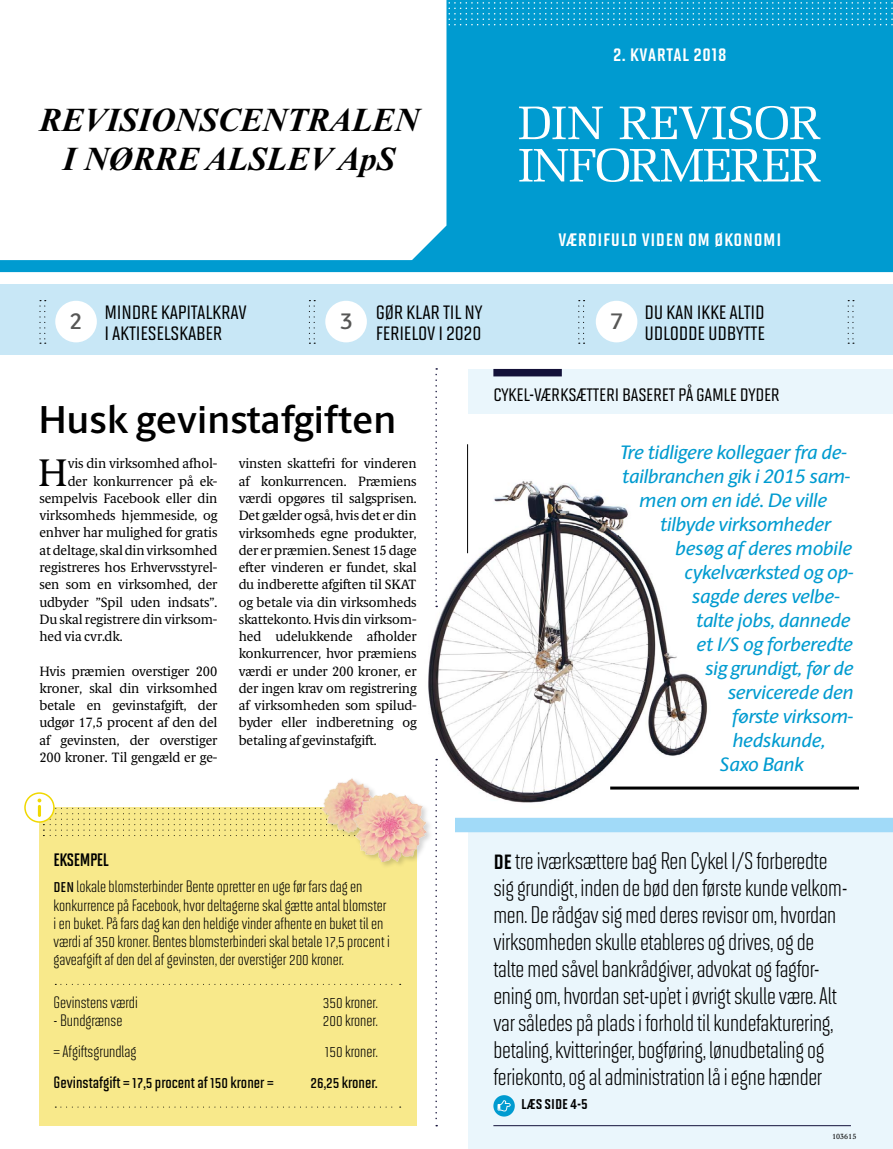
<style>
.page{position:relative;width:893px;height:1149px;background:#fff}
.page>*{position:absolute;margin:0;border:0;box-sizing:border-box;transform-origin:0 0}
.t1{font:600 39px "Berling Sans";color:#000}
.t2{font:38.55px "Berling Serif Text";color:#000}
.t3{font:italic 700 33.45px/39.5px "Times New Roman";color:#000;text-align:center}
.t4{font:24px/27px "Solano Gothic MVB";letter-spacing:-.01em;color:#000}
.t5{font:22.5px/21px "Solano Gothic MVB Md SC";letter-spacing:-.01em;color:#000}
.t6{font:600 22.5px "Berling Sans";color:#575756}
.t7{font:21px "Solano Gothic MVB Md SC";letter-spacing:-.01em;color:#000}
.t8{font:21px "Solano Gothic MVB Bd SC";letter-spacing:.03em;color:#fff}
.t9{font:italic 500 19.5px "Berling Sans";letter-spacing:-.01em;color:#009bd0}
.t10{font:18px "Solano Gothic MVB Bd Cap";letter-spacing:-.02em;color:#000}
.t11{font:16.5px/18px "Solano Gothic MVB";color:#000}
.t12{font:600 16.5px "Solano Gothic MVB";color:#000}
.t13{font:16.5px "Solano Gothic MVB Bd SC";color:#000}
.t14{font:13.5px/17.2px "Berling Serif Text";letter-spacing:-.01em;color:#000;text-align:justify}
.t15{font:7.5px "Berling Serif Text";color:#000}
.s1{font-family:"Solano Gothic MVB Sb SC"}
.s2{font-family:"Solano Gothic MVB Bd SC"}
</style>
<div class="page">
<div style="left:468px;top:369px;width:424px;height:779px;background:#eaf6fc"></div>
<div style="left:493px;top:369px;width:69px;height:7px;background:#131139"></div>
<div style="left:0;top:284px;width:892px;height:70px;background:#c8e7f6"></div>
<div style="left:55px;top:301px;width:42px;height:41px;background:#fff;border-radius:50%"></div>
<div style="left:325px;top:301px;width:42px;height:41px;background:#fff;border-radius:50%"></div>
<svg style="left:39px;top:300px;width:7px;height:43px"></svg>
<svg style="left:309px;top:300px;width:6px;height:43px"></svg>
<svg style="left:578px;top:300px;width:7px;height:43px"></svg>
<div style="left:596px;top:301px;width:41px;height:41px;background:#fff;border-radius:50%"></div>
<svg style="left:493px;top:1094px;width:22px;height:22px"></svg>
<svg style="left:497px;top:1099px;width:14px;height:12px"></svg>
<hr style="left:493px;top:1124px;width:358px;height:1px;background:#131139">
<svg style="left:848px;top:300px;width:6px;height:43px"></svg>
<div style="left:423px;top:415px;width:469px;height:409px;background:#fff"></div>
<img style="left:428px;top:461px;width:316px;height:342px">
<div style="left:455px;top:817px;width:437px;height:15px;background:#a1daf8"></div>
<hr style="left:610px;top:786px;width:249px;height:3px;background:#000">
<div style="left:39px;top:807px;width:378px;height:318px;background:#f8e98b"></div>
<svg style="left:55px;top:983px;width:346px;height:1px"></svg>
<svg style="left:55px;top:1106px;width:346px;height:1px"></svg>
<svg style="left:25px;top:792px;width:29px;height:29px"></svg>
<div style="left:24px;top:792px;width:31px;height:30px;border:2px solid #f0d800;border-radius:50%"></div>
<svg style="left:38px;top:798px;width:261px;height:33px"></svg>
<img style="left:303px;top:778px;width:51px;height:58px">
<img style="left:347px;top:780px;width:88px;height:86px">
<svg style="left:435px;top:758px;width:2px;height:367px"></svg>
<svg style="left:435px;top:368px;width:2px;height:239px"></svg>
<hr style="left:467px;top:444px;width:1px;height:109px;background:#000">
<div style="left:0;top:1px;width:892px;height:271px;background:#009bd0"></div>
<svg style="left:519px;top:148px;width:302px;height:34px"></svg>
<svg style="left:519px;top:106px;width:301px;height:33px"></svg>
<div style="left:0;top:1px;width:446px;height:272px;background:#fff"></div>
<div style="left:0;top:260px;width:892px;height:12px;background:#009bd0"></div>
<svg style="left:444px;top:1px;width:449px;height:24px"></svg>
<h3 class="t3" style="left:39px;top:100px;width:381px">REVISIONSCENTRALEN<br>I NØRRE ALSLEV ApS</h3>
<h3 class="t8" style="left:613px;top:42px;width:115px">2. KVARTAL 2018</h3>
<h3 class="t8" style="left:558px;top:227px;width:224px">VÆRDIFULD VIDEN OM ØKONOMI</h3>
<h3 class="t6" style="left:70px;top:307px;width:14px">2</h3>
<h3 class="t5" style="left:376px;top:300px;width:108px">GØR KLAR TIL NY<br>FERIELOV I 2020</h3>
<h3 class="t6" style="left:340px;top:307px;width:14px">3</h3>
<h3 class="t6" style="left:610px;top:307px;width:14px">7</h3>
<h3 class="t5" style="left:644px;top:300px;width:122px">DU KAN IKKE ALTID<br>UDLODDE UDBYTTE</h3>
<h3 class="t5" style="left:105px;top:300px;width:144px">MINDRE KAPITALKRAV<br>I AKTIESELSKABER</h3>
<h1 class="t1" style="left:39px;top:396px;width:359px">Husk gevinstafgiften</h1>
<h2 class="t2" style="left:38px;top:448px;width:32px">H</h2>
<p class="t14" style="left:68px;top:455px;width:151px">vis din virksomhed afhol-</p>
<p class="t14" style="left:239px;top:455px;width:180px">vinsten skattefri for vinderen af konkurrencen. Præmiens værdi opgøres til salgsprisen.<br>Det gælder også, hvis det er din virksomheds egne produkter, der er præmien. Senest 15 dage efter vinderen er fundet, skal du indberette afgiften til SKAT og betale via din virksomheds skattekonto. Hvis din virksom&shy;hed udelukkende afholder konkurrencer, hvor præmiens værdi er under 200 kroner, er der ingen krav om registrering af virksomheden som spilud&shy;byder eller indberetning og betaling af gevinstafgift.</p>
<p class="t14" style="left:68px;top:472px;width:151px">der konkurrencer på ek-</p>
<p class="t14" style="left:39px;top:489px;width:179px">sempelvis Facebook eller din</p>
<p class="t14" style="left:39px;top:506px;width:179px">virksomheds hjemmeside, og</p>
<p class="t14" style="left:39px;top:524px;width:179px">enhver har mulighed for gratis</p>
<p class="t14" style="left:39px;top:541px;width:179px">at deltage, skal din virksomhed</p>
<p class="t14" style="left:39px;top:558px;width:179px">registreres hos Erhvervsstyrel-</p>
<p class="t14" style="left:39px;top:575px;width:180px">sen som en virksomhed, der</p>
<p class="t14" style="left:39px;top:593px;width:179px">udbyder ”Spil uden indsats”.</p>
<p class="t14" style="left:39px;top:610px;width:179px">Du skal registrere din virksom-</p>
<p class="t14" style="left:39px;top:627px;width:85px">hed via cvr.dk.</p>
<p class="t14" style="left:39px;top:662px;width:179px">Hvis præmien overstiger 200 kroner, skal din virksomhed betale en gevinstafgift, der udgør 17,5 procent af den del af gevinsten, der overstiger 200 kroner. Til gengæld er ge-</p>
<h3 class="t10" style="left:54px;top:849px;width:57px">EKSEMPEL</h3>
<p class="t11" style="left:54px;top:877px;width:338px"><span class="s1">den</span> lokale blomsterbinder Bente opretter en uge før fars dag en konkurrence på Facebook, hvor deltagerne skal gætte antal blomster i en buket. På fars dag kan den heldige vinder afhente en buket til en værdi af 350 kroner. Bentes blomsterbinderi skal betale 17,5 procent i gaveafgift af den del af gevinsten, der overstiger 200 kroner.</p>
<p class="t11" style="left:54px;top:993px;width:86px">Gevinstens værdi</p>
<p class="t11" style="left:323px;top:993px;width:56px">350 kroner.</p>
<p class="t11" style="left:54px;top:1011px;width:70px">- Bundgrænse</p>
<p class="t11" style="left:323px;top:1011px;width:56px">200 kroner.</p>
<p class="t11" style="left:54px;top:1041px;width:84px">= Afgiftsgrundlag</p>
<p class="t11" style="left:325px;top:1041px;width:54px">150 kroner.</p>
<p class="t12" style="left:54px;top:1072px;width:222px">Gevinstafgift = 17,5 procent af 150 kroner =</p>
<p class="t12" style="left:311px;top:1072px;width:69px">26,25 kroner.</p>
<h3 class="t7" style="left:493px;top:382px;width:288px">CYKEL-VÆRKSÆTTERI BASERET PÅ GAMLE DYDER</h3>
<h3 class="t9" style="left:620px;top:440px;width:228px">Tre tidligere kollegaer fra de-</h3>
<h3 class="t9" style="left:622px;top:464px;width:230px">tailbranchen gik i 2015 sam-</h3>
<h3 class="t9" style="left:640px;top:488px;width:189px">men om en idé. De ville</h3>
<h3 class="t9" style="left:660px;top:512px;width:173px">tilbyde virksomheder</h3>
<h3 class="t9" style="left:676px;top:536px;width:178px">besøg af deres mobile</h3>
<h3 class="t9" style="left:685px;top:560px;width:170px">cykelværksted og op-</h3>
<h3 class="t9" style="left:692px;top:584px;width:149px">sagde deres velbe-</h3>
<h3 class="t9" style="left:696px;top:608px;width:156px">talte jobs, dannede</h3>
<h3 class="t9" style="left:697px;top:632px;width:158px">et I/S og forberedte</h3>
<h3 class="t9" style="left:706px;top:656px;width:150px">sig grundigt, før de</h3>
<h3 class="t9" style="left:728px;top:680px;width:127px">servicerede den</h3>
<h3 class="t9" style="left:732px;top:704px;width:123px">første virksom-</h3>
<h3 class="t9" style="left:733px;top:728px;width:94px">hedskunde,</h3>
<h3 class="t9" style="left:720px;top:752px;width:86px">Saxo Bank</h3>
<p class="t4" style="left:493px;top:847px;width:356px"><span class="s2">DE</span> tre iværksættere bag Ren Cykel I/S forberedte sig grundigt, inden de bød den første kunde velkom&shy;men. De rådgav sig med deres revisor om, hvordan virksomheden skulle etableres og drives, og de talte med såvel bankrådgiver, advokat og fagfor&shy;ening om, hvordan set-up’et i øvrigt skulle være. Alt var således på plads i forhold til kundefakturering, betaling, kvitteringer, bogføring, lønudbetaling og feriekonto, og al administration lå i egne hænder</p>
<p class="t13" style="left:521px;top:1094px;width:68px">LÆS SIDE 4-5</p>
<p class="t15" style="left:832px;top:1131px;width:26px">103615</p>
</div>
